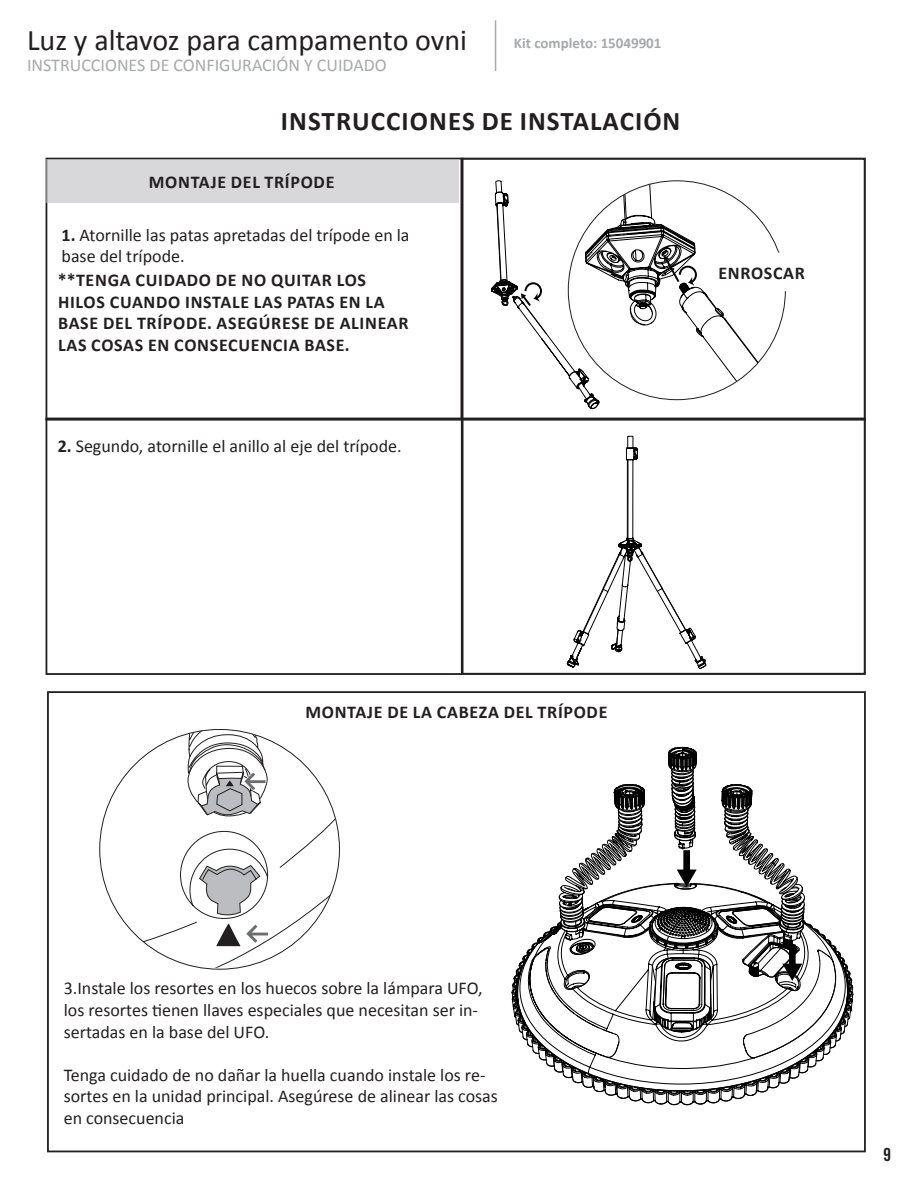
<style>
.page{position:relative;width:918px;height:1188px;background:#fff}
.page>*{position:absolute;margin:0;border:0;box-sizing:border-box;transform-origin:0 0}
.t1{font:30px "Calibri";color:#231f20}
.t2{font:700 27px "Calibri";letter-spacing:.04em;color:#231f20}
.t3{font:18px/21.6px "Calibri";color:#231f20}
.t4{font:700 18px/21.6px "Calibri";letter-spacing:.04em;color:#231f20}
.t5{font:18px "Calibri";color:#a8a9ad}
.t6{font:18px "Trade Gothic Bold Cond Twenty";color:#231f20}
.t7{font:700 15px "Calibri";color:#a8a9ad}
.s1{font-weight:700}
</style>
<div class="page">
<hr style="left:495px;top:20px;width:1px;height:51px;background:#a8a9ad">
<svg style="left:491px;top:180px;width:294px;height:229px"></svg>
<div style="left:461px;top:418px;width:405px;height:257px;border:2px solid #231f20"></div>
<svg style="left:566px;top:436px;width:140px;height:233px"></svg>
<svg style="left:100px;top:770px;width:239px;height:198px"></svg>
<svg style="left:187px;top:729px;width:82px;height:88px"></svg>
<svg style="left:180px;top:830px;width:90px;height:116px"></svg>
<svg style="left:562px;top:950px;width:290px;height:155px"></svg>
<svg style="left:576px;top:1058px;width:170px;height:30px"></svg>
<svg style="left:512px;top:944px;width:184px;height:130px"></svg>
<svg style="left:533px;top:747px;width:304px;height:311px"></svg>
<div style="left:47px;top:691px;width:819px;height:461px;border:2px solid #231f20"></div>
<div style="left:46px;top:158px;width:418px;height:517px;border:2px solid #231f20"></div>
<div style="left:45px;top:160px;width:414px;height:43px;background:#d8d8da"></div>
<hr style="left:45px;top:418px;width:416px;height:3px;background:#231f20">
<div style="left:705px;top:252px;width:113px;height:41px;background:#fff;border-radius:50%"></div>
<h1 class="t1" style="left:27px;top:21px;width:442px">Luz y altavoz para campamento ovni</h1>
<p class="t5" style="left:27px;top:54px;width:361px">INSTRUCCIONES DE CONFIGURACIÓN Y CUIDADO</p>
<p class="t7" style="left:514px;top:34px;width:149px">Kit completo: 15049901</p>
<h2 class="t2" style="left:281px;top:104px;width:401px">INSTRUCCIONES DE INSTALACIÓN</h2>
<p class="t4" style="left:149px;top:171px;width:187px">MONTAJE DEL TRÍPODE</p>
<p class="t3" style="left:62px;top:223px;width:350px"><span class="s1">1.</span> Atornille las patas apretadas del trípode en la base del trípode.</p>
<p class="t4" style="left:58px;top:268px;width:352px">**TENGA CUIDADO DE NO QUITAR LOS HILOS CUANDO INSTALE LAS PATAS EN LA BASE DEL TRÍPODE. ASEGÚRESE DE ALINEAR LAS COSAS EN CONSECUENCIA BASE.</p>
<p class="t3" style="left:58px;top:434px;width:345px"><span class="s1">2.</span> Segundo, atornille el anillo al eje del trípode.</p>
<p class="t4" style="left:719px;top:262px;width:88px">ENROSCAR</p>
<p class="t4" style="left:305px;top:700px;width:304px">MONTAJE DE LA CABEZA DEL TRÍPODE</p>
<p class="t3" style="left:64px;top:977px;width:421px">3.Instale los resortes en los huecos sobre la lámpara UFO, los resortes tienen llaves especiales que necesitan ser in&shy;sertadas en la base del UFO.</p>
<p class="t3" style="left:64px;top:1063px;width:436px">Tenga cuidado de no dañar la huella cuando instale los re&shy;sortes en la unidad principal. Asegúrese de alinear las cosas en consecuencia</p>
<p class="t6" style="left:883px;top:1144px;width:9px">9</p>
</div>
